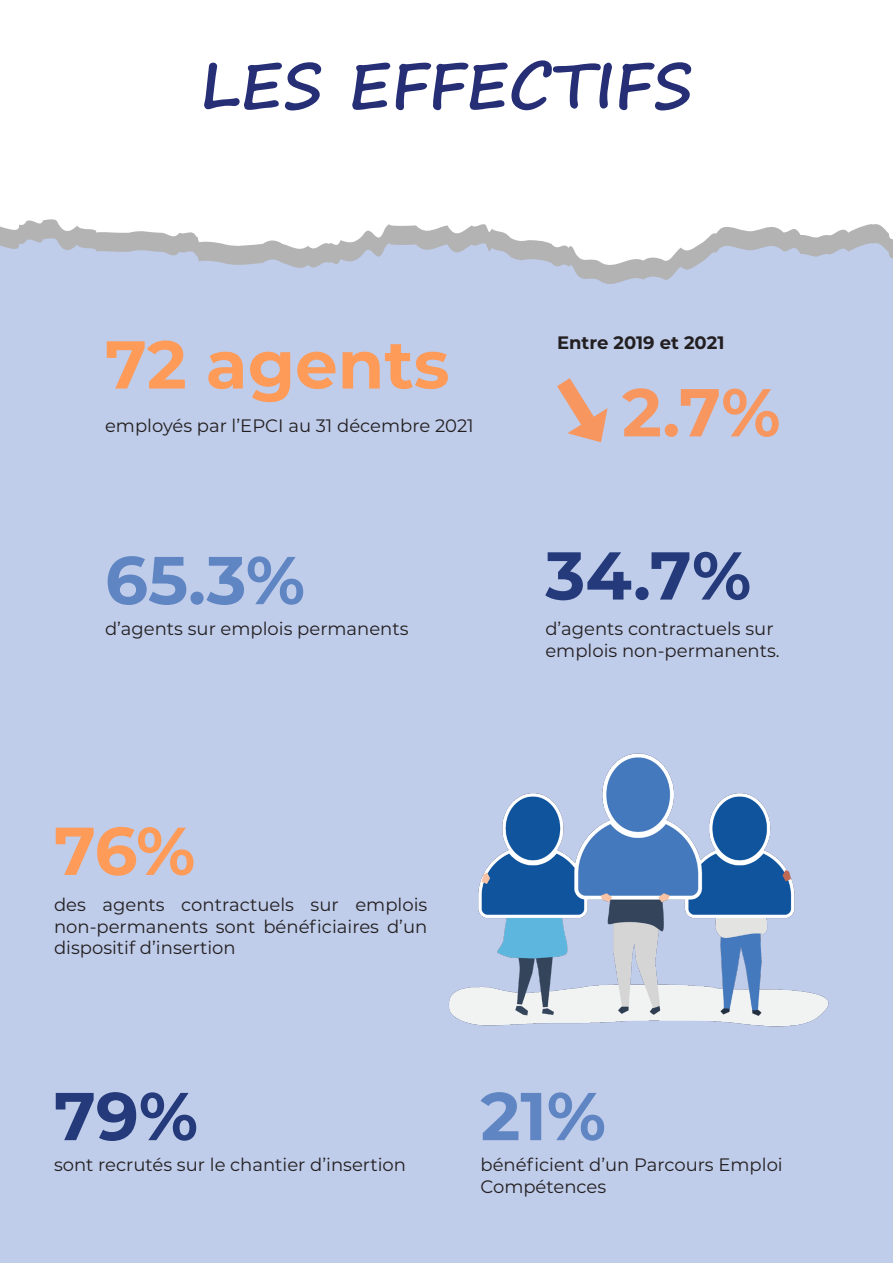
<style>
.page{position:relative;width:893px;height:1263px;background:#bfccea}
.page>*{position:absolute;margin:0;border:0;box-sizing:border-box;transform-origin:0 0}
.t1{font:700 67.5px "Montserrat";color:#fe9b58}
.t2{font:700 67.5px "Montserrat";color:#5f85c3}
.t3{font:700 67.5px "Montserrat";color:#243a7a}
.t4{font:700 67.5px "Montserrat";color:#f7975f}
.t5{font:700 63px "Segoe Print";color:#262f76}
.t6{font:18px/21.6px "Montserrat";color:#231f20;text-align:justify}
.t7{font:700 18px "Montserrat";color:#231f20}
</style>
<div class="page">
<svg style="left:0;top:0;width:892px;height:271px;background:#f6f7f8"></svg>
<svg style="left:892px;top:0;width:1px;height:259px"></svg>
<svg style="left:557px;top:378px;width:51px;height:65px"></svg>
<img style="left:449px;top:753px;width:380px;height:274px">
<p class="t5" style="left:200px;top:28px;width:494px">LES EFFECTIFS</p>
<p class="t1" style="left:105px;top:316px;width:346px">72 agents</p>
<p class="t6" style="left:105px;top:414px;width:370px">employés par l’EPCI au 31 décembre 2021</p>
<p class="t2" style="left:105px;top:531px;width:202px">65.3%</p>
<p class="t6" style="left:105px;top:617px;width:305px">d’agents sur emplois permanents</p>
<p class="t7" style="left:557px;top:330px;width:169px">Entre 2019 et 2021</p>
<p class="t4" style="left:622px;top:364px;width:160px">2.7%</p>
<p class="t3" style="left:545px;top:527px;width:207px">34.7%</p>
<p class="t6" style="left:545px;top:617px;width:230px">d’agents contractuels sur</p>
<p class="t6" style="left:545px;top:639px;width:236px">emplois non-permanents.</p>
<p class="t1" style="left:54px;top:802px;width:143px">76%</p>
<p class="t6" style="left:54px;top:893px;width:375px">des agents contractuels sur emplois non-permanents sont bénéficiaires d’un dispositif d’insertion</p>
<p class="t3" style="left:54px;top:1067px;width:146px">79%</p>
<p class="t6" style="left:54px;top:1153px;width:354px">sont recrutés sur le chantier d’insertion</p>
<p class="t2" style="left:480px;top:1067px;width:127px">21%</p>
<p class="t6" style="left:480px;top:1153px;width:304px">bénéficient d’un Parcours Emploi</p>
<p class="t6" style="left:480px;top:1175px;width:127px">Compétences</p>
</div>
